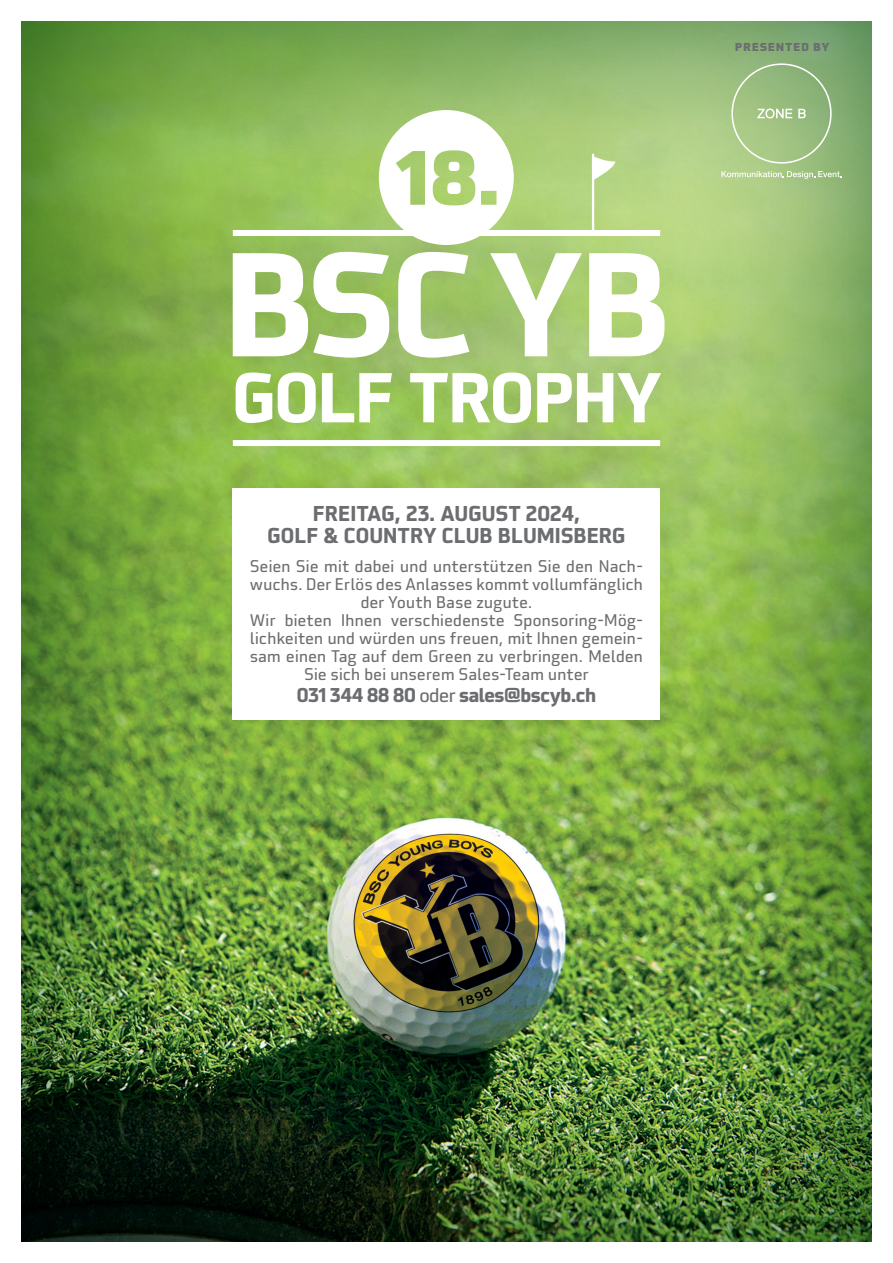
<style>
.page{position:relative;width:893px;height:1263px;background:#fff}
.page>*{position:absolute;margin:0;border:0;box-sizing:border-box;transform-origin:0 0}
.t1{font:700 144px "Utility OT";color:#fff;scale:.96 1}
.t2{font:700 68.7px "Utility OT";letter-spacing:-.05em;color:#fff;scale:.96 1}
.t3{font:700 21px/22.5px "Utility OT";letter-spacing:-.025em;color:#6c6d70;text-align:center;scale:.95 1}
.t4{font:700 19.5px "Utility OT";letter-spacing:-.05em;color:#6c6d70;scale:.95 1}
.t5{font:16.5px/18px "Utility OT";letter-spacing:-.02em;color:#6c6d70;text-align:center;scale:.95 1}
.t6{font:900 11.25px "Utility OT";letter-spacing:.06em;color:#6c6d70}
.s1{font-weight:400}
</style>
<div class="page">
<div style="left:20px;top:21px;width:852px;height:1221px;background:#00581d;opacity:.8"></div>
<div style="left:233px;top:230px;width:427px;height:6px;background:#fff"></div>
<div style="left:233px;top:440px;width:427px;height:6px;background:#fff"></div>
<hr style="left:592px;top:155px;width:2px;height:75px;background:#fff">
<svg style="left:594px;top:156px;width:21px;height:24px"></svg>
<div style="left:233px;top:488px;width:427px;height:231px;background:#fff"></div>
<svg style="left:731px;top:63px;width:101px;height:101px"></svg>
<svg style="left:721px;top:171px;width:121px;height:8px"></svg>
<svg style="left:379px;top:110px;width:135px;height:135px"></svg>
<p class="t6" style="left:735px;top:39px;width:96px">PRESENTED BY</p>
<h1 class="t1" style="left:221px;top:212px;width:471px">BSC YB</h1>
<h2 class="t2" style="left:231px;top:353px;width:450px">GOLF TROPHY</h2>
<p class="t3" style="left:267px;top:502px;width:379px">FREITAG, 23. AUGUST 2024,<br>GOLF &amp; COUNTRY CLUB BLUMISBERG</p>
<p class="t5" style="left:250px;top:557px;width:416px">Seien Sie mit dabei und unterstützen Sie den Nach&shy;wuchs. Der Erlös des Anlasses kommt vollumfänglich der Youth Base zugute.<br>Wir bieten Ihnen verschiedenste Sponsoring-Mög&shy;lichkeiten und würden uns freuen, mit Ihnen gemein&shy;sam einen Tag auf dem Green zu verbringen. Melden Sie sich bei unserem Sales-Team unter</p>
<p class="t4" style="left:297px;top:682px;width:317px">031 344 88 80 <span class="s1">oder</span> sales@bscyb.ch</p>
</div>
